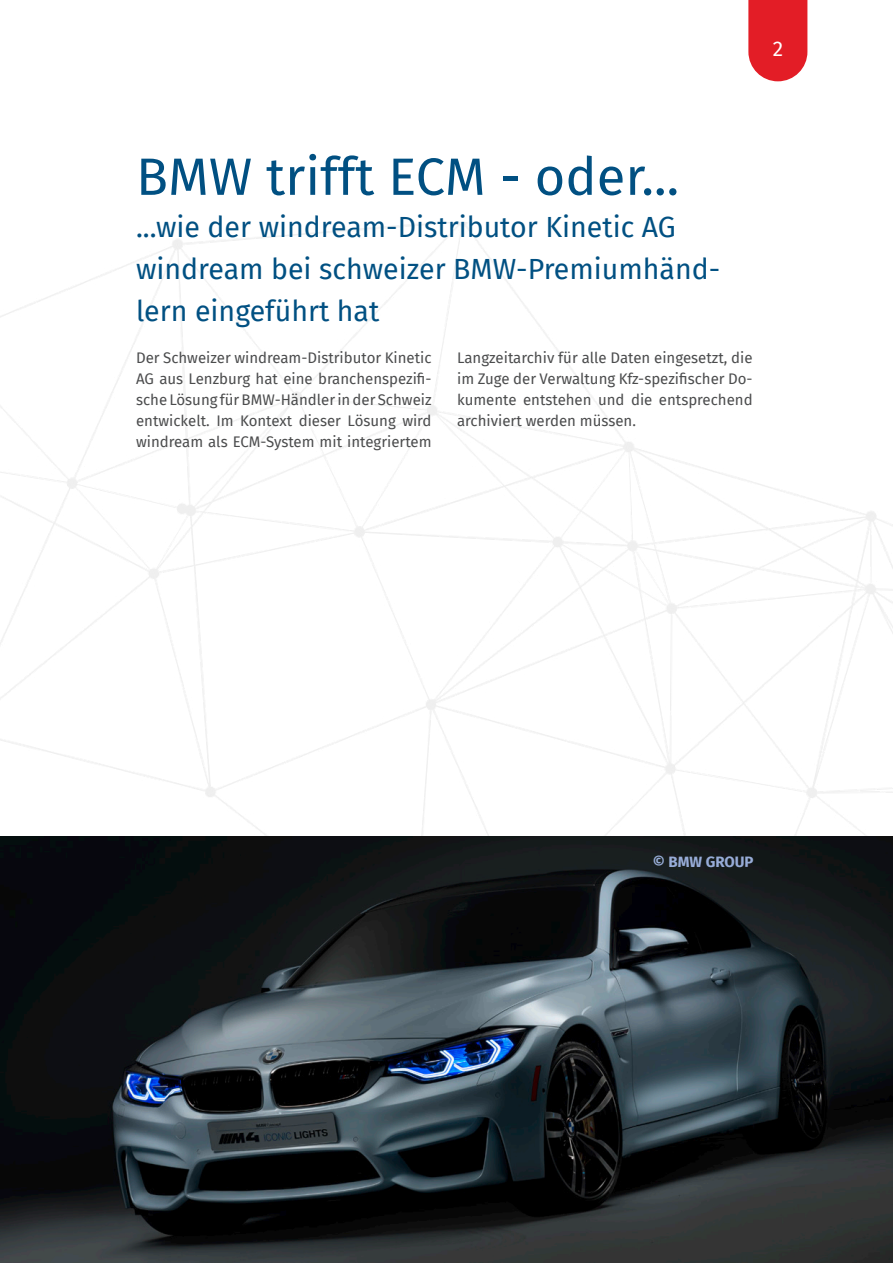
<style>
.page{position:relative;width:893px;height:1263px;background:#fff}
.page>*{position:absolute;margin:0;border:0;box-sizing:border-box;transform-origin:0 0}
.Titel{font:52.5px "Fira Sans";color:#015082}
.Subtitel{font:28.5px/42px "Fira Sans";color:#015082}
.t1{font:21px "Fira Sans";color:#fff}
.Anleser{font:15px/21px "Fira Sans";color:#4b4c4d;text-align:justify}
.Bildunterschrift{font:700 15px "Fira Sans";color:#97acd7}
</style>
<div class="page">
<img style="left:0;top:222px;width:893px;height:615px">
<img style="left:0;top:837px;width:893px;height:426px">
<svg style="left:748px;top:0;width:59px;height:81px;background:#e52e37"></svg>
<h3 class="t1" style="left:773px;top:33px;width:12px">2</h3>
<p class="Titel" style="left:136px;top:137px;width:545px">BMW trifft ECM - oder...</p>
<p class="Subtitel" style="left:136px;top:205px;width:586px">...wie der windream-Distributor Kinetic AG windream bei schweizer BMW-Premiumhänd&shy;lern eingeführt hat</p>
<p class="Anleser" style="left:136px;top:347px;width:297px">Der Schweizer windream-Distributor Kinetic AG aus Lenzburg hat eine branchenspezifi&shy;sche Lösung für BMW-Händler in der Schweiz entwickelt. Im Kontext dieser Lösung wird windream als ECM-System mit integriertem</p>
<p class="Anleser" style="left:457px;top:347px;width:297px">Langzeitarchiv für alle Daten eingesetzt, die im Zuge der Verwaltung Kfz-spezifischer Do&shy;kumente entstehen und die entsprechend archiviert werden müssen.</p>
<p class="Bildunterschrift" style="left:653px;top:849px;width:102px">© BMW GROUP</p>
</div>
